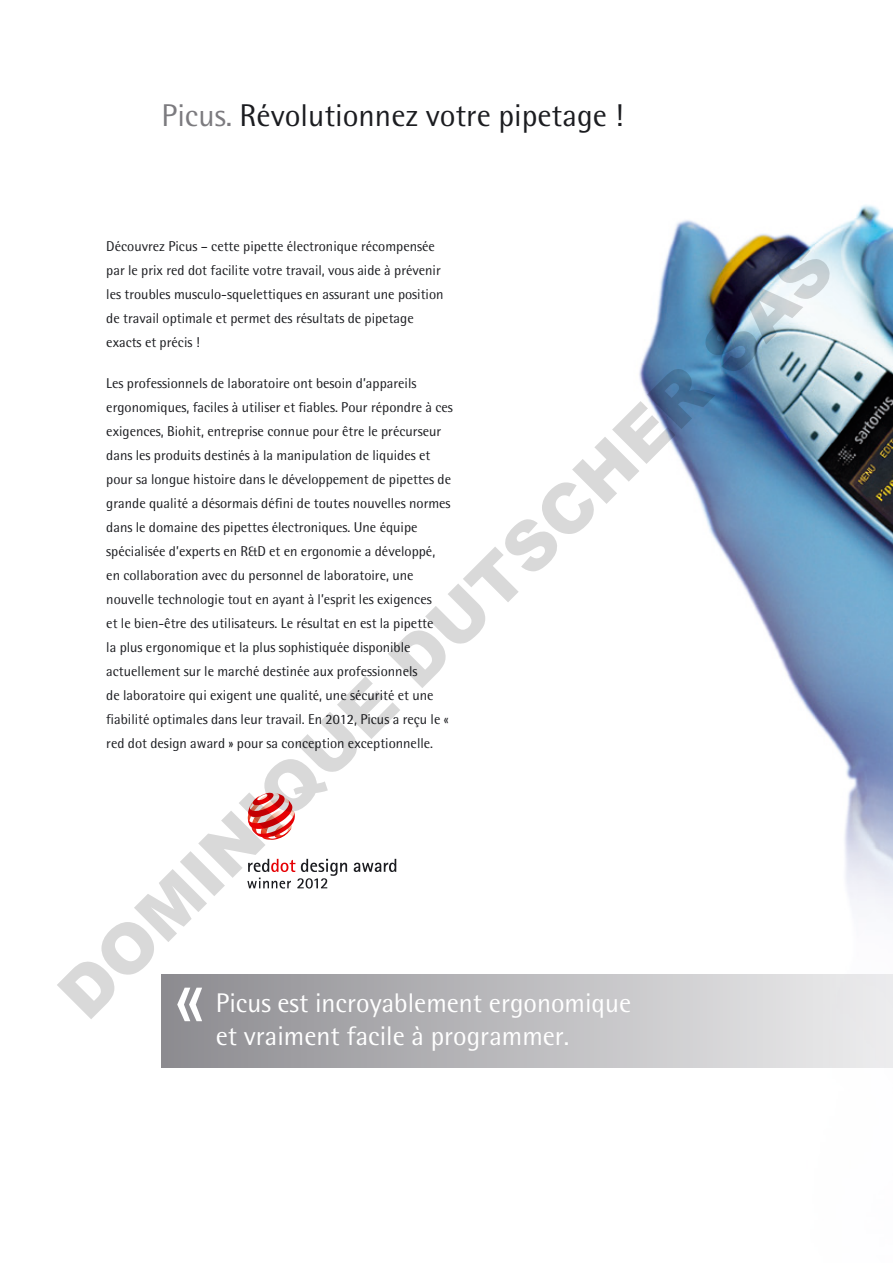
<style>
.page{position:relative;width:893px;height:1263px;background:#fff}
.page>*{position:absolute;margin:0;border:0;box-sizing:border-box;transform-origin:0 0}
.t1{font:90px "Sartorius Rotis Sans";color:#fff}
.t2{font:900 67.95px "Arial";color:rgb(0 0 0/.15)}
.t3{font:31.5px "Sartorius Rotis Sans";color:#1b1c20}
.t4{font:27px "Sartorius Rotis Sans";color:#fff}
.t5{font:14.25px/24px "Sartorius Rotis Sans";color:#1b1c20}
.s1{color:#7c7b7f}
</style>
<div class="page">
<img style="left:547px;top:205px;width:346px;height:863px">
<svg style="left:354px;top:859px;width:42px;height:13px"></svg>
<svg style="left:247px;top:859px;width:100px;height:29px"></svg>
<svg style="left:248px;top:793px;width:47px;height:47px"></svg>
<div style="left:162px;top:974px;width:731px;height:93px;background:linear-gradient(to right,#8c8b90,#eeeeef)"></div>
<h3 class="t3" style="left:162px;top:97px;width:463px"><span class="s1">Picus.</span> Révolutionnez votre pipetage !</h3>
<h2 class="t2" style="left:35px;top:971px;width:1063px;rotate:-45deg">DOMINIQUE DUTSCHER SAS</h2>
<h3 class="t4" style="left:216px;top:1020px;width:355px">et vraiment facile à programmer.</h3>
<p class="t5" style="left:106px;top:234px;width:339px">Découvrez Picus – cette pipette électronique récompensée par le prix red dot facilite votre travail, vous aide à prévenir les troubles musculo-squelettiques en assurant une position de travail optimale et permet des résultats de pipetage exacts et précis !</p>
<p class="t5" style="left:106px;top:371px;width:348px">Les professionnels de laboratoire ont besoin d’appareils ergonomiques, faciles à utiliser et fiables. Pour répondre à ces exigences, Biohit, entreprise connue pour être le précurseur dans les produits destinés à la manipulation de liquides et pour sa longue histoire dans le développement de pipettes de grande qualité a désormais défini de toutes nouvelles normes dans le domaine des pipettes électroniques. Une équipe spécialisée d’experts en R&amp;D et en ergonomie a développé,<br>en collaboration avec du personnel de laboratoire, une nouvelle technologie tout en ayant à l’esprit les exigences<br>et le bien-être des utilisateurs. Le résultat en est la pipette<br>la plus ergonomique et la plus sophistiquée disponible actuellement sur le marché destinée aux professionnels<br>de laboratoire qui exigent une qualité, une sécurité et une fiabilité optimales dans leur travail. En 2012, Picus a reçu le « red dot design award » pour sa conception exceptionnelle.</p>
<h1 class="t1" style="left:174px;top:943px;width:33px">«</h1>
<h3 class="t4" style="left:216px;top:987px;width:417px">Picus est incroyablement ergonomique</h3>
</div>
